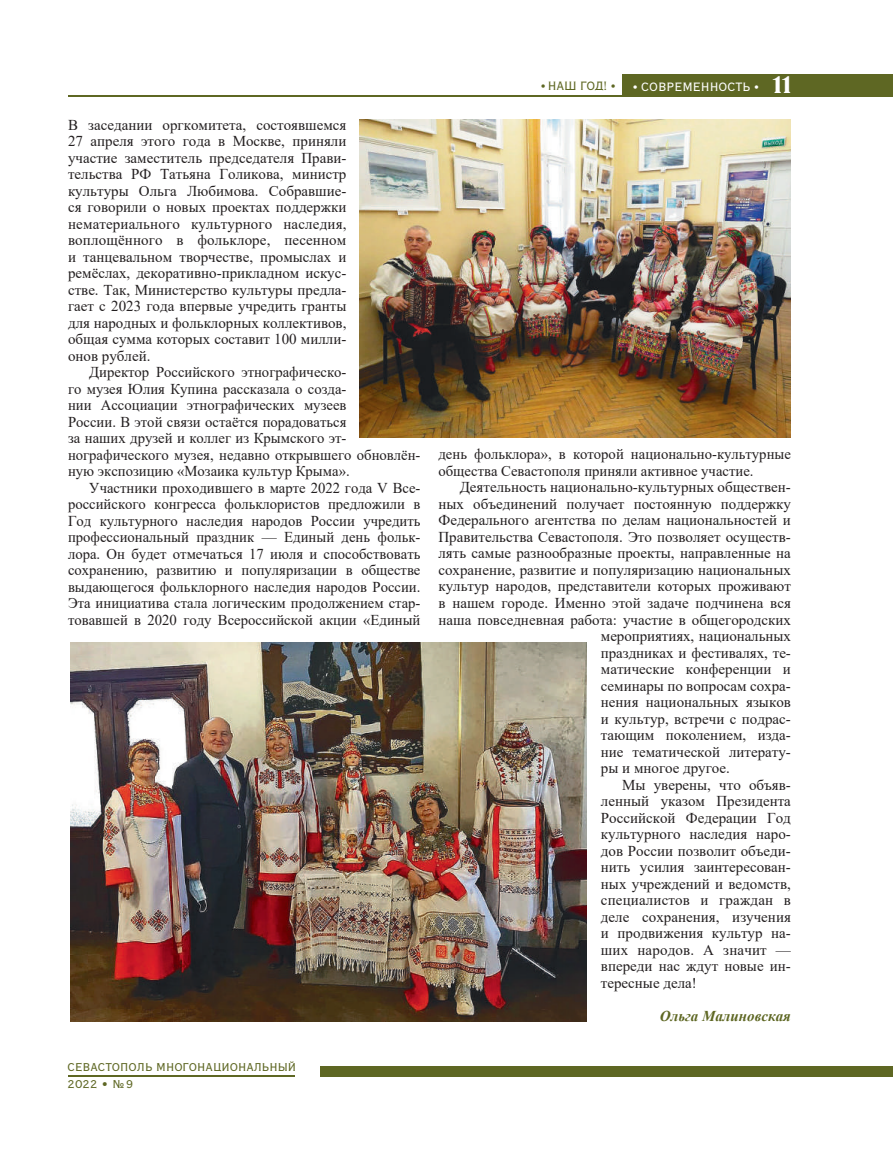
<style>
.page{position:relative;width:893px;height:1149px;background:#fff}
.page>*{position:absolute;margin:0;border:0;box-sizing:border-box;transform-origin:0 0}
.t1{font:15px/16.5px "Times New Roman";color:#231f20;text-align:justify}
.t2{font:italic 700 15px "Times New Roman";color:#5e6723}
.t3{font:12px "Vacansia C";color:#fff}
.t4{font:12px "Vacansia C";letter-spacing:-.02em;color:#5e6723}
.t5{font:11.25px/16.4px "Vacansia C";color:#5e6723}
.s1{font-family:"Garamond";font-weight:700}
.s2{font-family:"Bernhard CTT";font-size:24px}
</style>
<div class="page">
<div style="left:623px;top:74px;width:270px;height:23px;background:#5e6723"></div>
<div style="left:321px;top:1066px;width:572px;height:10px;background:#5e6723"></div>
<hr style="left:68px;top:1075px;width:227px;height:1px;background:#5e6723">
<hr style="left:68px;top:95px;width:598px;height:2px;background:#5e6723">
<img style="left:359px;top:119px;width:431px;height:319px">
<img style="left:70px;top:642px;width:516px;height:378px">
<p class="t1" style="left:68px;top:116px;width:280px">В заседании оргкомитета, состоявшемся 27 апреля этого года в Москве, приняли участие заместитель председателя Прави&shy;тельства РФ Татьяна Голикова, министр культуры Ольга Любимова. Собравшие&shy;ся говорили о новых проектах поддержки нематериального культурного наследия, воплощённого в фольклоре, песенном и танцевальном творчестве, промыслах и ремёслах, декоративно-прикладном искус&shy;стве. Так, Министерство культуры предла&shy;гает с 2023 года впервые учредить гранты для народных и фольклорных коллективов, общая сумма которых составит 100 милли&shy;онов рублей.</p>
<p class="t1" style="left:68px;top:363px;width:354px;text-align:left;text-indent:21px">Директор Российского этнографическо-<br>го музея Юлия Купина рассказала о созда-<br>нии Ассоциации этнографических музеев<br>России. В этой связи остаётся порадоваться<br>за наших друзей и коллег из Крымского эт&shy;нографического музея, недавно открывшего обновлён&shy;ную экспозицию «Мозаика культур Крыма».</p>
<p class="t1" style="left:68px;top:479px;width:354px;text-indent:21px">Участники проходившего в марте 2022 года V Все&shy;российского конгресса фольклористов предложили в Год культурного наследия народов России учредить профессиональный праздник — Единый день фольк&shy;лора. Он будет отмечаться 17 июля и способствовать сохранению, развитию и популяризации в обществе выдающегося фольклорного наследия народов России.<br>Эта инициатива стала логическим продолжением стар&shy;товавшей в 2020 году Всероссийской акции «Единый</p>
<p class="t5" style="left:68px;top:1059px;width:230px">СЕВАСТОПОЛЬ МНОГОНАЦИОНАЛЬНЫЙ<br>2022 • №9</p>
<p class="t4" style="left:541px;top:79px;width:76px"><span class="s1">•</span> НАШ ГОД! <span class="s1">•</span></p>
<p class="t3" style="left:633px;top:80px;width:159px"><span class="s1">•</span> СОВРЕМЕННОСТЬ <span class="s1">•</span> <span class="s2">11</span></p>
<p class="t1" style="left:438px;top:445px;width:354px">день фольклора», в которой национально-культурные общества Севастополя приняли активное участие.</p>
<p class="t1" style="left:460px;top:478px;width:333px">Деятельность национально-культурных обществен-</p>
<p class="t1" style="left:438px;top:495px;width:354px">ных объединений получает постоянную поддержку</p>
<p class="t1" style="left:438px;top:511px;width:354px">Федерального агентства по делам национальностей и</p>
<p class="t1" style="left:438px;top:528px;width:353px">Правительства Севастополя. Это позволяет осуществ-</p>
<p class="t1" style="left:438px;top:544px;width:354px">лять самые разнообразные проекты, направленные на</p>
<p class="t1" style="left:438px;top:561px;width:354px">сохранение, развитие и популяризацию национальных</p>
<p class="t1" style="left:438px;top:577px;width:354px">культур народов, представители которых проживают</p>
<p class="t1" style="left:438px;top:594px;width:354px">в нашем городе. Именно этой задаче подчинена вся</p>
<p class="t1" style="left:438px;top:610px;width:354px">наша повседневная работа: участие в общегородских</p>
<p class="t1" style="left:601px;top:627px;width:191px">мероприятиях, национальных</p>
<p class="t1" style="left:601px;top:643px;width:191px">праздниках и фестивалях, те-</p>
<p class="t1" style="left:601px;top:660px;width:191px">матические конференции и</p>
<p class="t1" style="left:601px;top:676px;width:191px">семинары по вопросам сохра-</p>
<p class="t1" style="left:601px;top:693px;width:191px">нения национальных языков</p>
<p class="t1" style="left:601px;top:709px;width:191px">и культур, встречи с подрас-</p>
<p class="t1" style="left:601px;top:726px;width:191px">тающим поколением, изда-</p>
<p class="t1" style="left:601px;top:742px;width:191px">ние тематической литерату-</p>
<p class="t1" style="left:601px;top:759px;width:130px">ры и многое другое.</p>
<p class="t1" style="left:622px;top:775px;width:170px">Мы уверены, что объяв-</p>
<p class="t1" style="left:601px;top:792px;width:191px">ленный указом Президента</p>
<p class="t1" style="left:601px;top:808px;width:191px">Российской Федерации Год</p>
<p class="t1" style="left:601px;top:825px;width:191px">культурного наследия наро-</p>
<p class="t1" style="left:601px;top:841px;width:191px">дов России позволит объеди-</p>
<p class="t1" style="left:601px;top:858px;width:191px">нить усилия заинтересован-</p>
<p class="t1" style="left:601px;top:874px;width:191px">ных учреждений и ведомств,</p>
<p class="t1" style="left:601px;top:891px;width:191px">специалистов и граждан в</p>
<p class="t1" style="left:601px;top:907px;width:191px">деле сохранения, изучения</p>
<p class="t1" style="left:601px;top:924px;width:191px">и продвижения культур на-</p>
<p class="t1" style="left:601px;top:940px;width:191px">ших народов. А значит —</p>
<p class="t1" style="left:601px;top:957px;width:191px">впереди нас ждут новые ин-</p>
<p class="t1" style="left:601px;top:973px;width:97px">тересные дела!</p>
<p class="t2" style="left:660px;top:1005px;width:133px">Ольга Малиновская</p>
</div>
